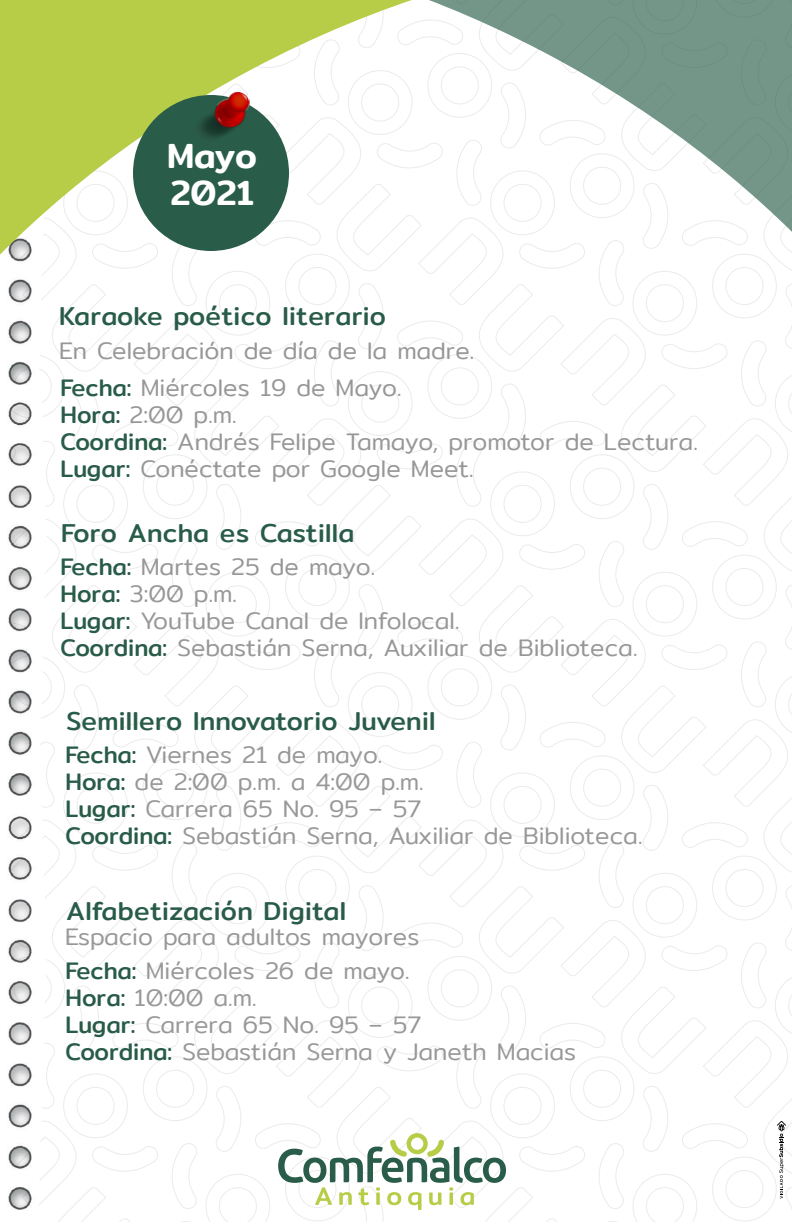
<style>
.page{position:relative;width:792px;height:1224px;background:#fff}
.page>*{position:absolute;margin:0;border:0;box-sizing:border-box;transform-origin:0 0}
.t1{font:500 35.1px/37.5px "Mitr";letter-spacing:-.005em;color:#fff}
.t2{font:26px "Mitr";letter-spacing:.01em;color:#285b48}
.t3{font:300 24px/27px "Mitr";color:#979797}
.t4{font:300 24px/27px "Mitr";color:#989898}
.s1{font-weight:400;color:#285b48}
.s2{color:#989898}
</style>
<div class="page">
<img style="left:8px;top:816px;width:45px;height:394px">
<img style="left:8px;top:525px;width:45px;height:283px">
<svg style="left:777px;top:1121px;width:9px;height:78px"></svg>
<svg style="left:0;top:0;width:792px;height:492px"></svg>
<img style="left:184px;top:90px;width:68px;height:64px">
<svg style="left:278px;top:1133px;width:228px;height:77px"></svg>
<h1 class="t1" style="left:167px;top:137px;width:91px">Mayo<br>2021</h1>
<p class="t2" style="left:59px;top:297px;width:329px">Karaoke poético literario</p>
<p class="t3" style="left:59px;top:338px;width:417px">En Celebración de día de la madre.</p>
<p class="t3" style="left:61px;top:374px;width:639px"><span class="s1">Fecha:</span> Miércoles 19 de Mayo.<br><span class="s1">Hora:</span> 2:00 p.m.<br><span class="s1">Coordina:</span> Andrés Felipe Tamayo, promotor de Lectura.<br><span class="s1">Lugar:</span> Conéctate por Google Meet.</p>
<p class="t2" style="left:61px;top:514px;width:295px">Foro Ancha es Castilla</p>
<p class="t3" style="left:61px;top:553px;width:578px"><span class="s1">Fecha:</span> Martes 25 de mayo.<br><span class="s1">Hora:</span> 3:00 p.m.<br><span class="s1">Lugar:</span> <span class="s2">YouTube Canal de Infolocal.<br></span><span class="s1">Coordina:</span> Sebastián Serna, Auxiliar de Biblioteca.</p>
<p class="t2" style="left:66px;top:702px;width:371px">Semillero Innovatorio Juvenil</p>
<p class="t4" style="left:66px;top:741px;width:578px"><span class="s1">Fecha:</span> Viernes 21 de mayo.<br><span class="s1">Hora:</span> de 2:00 p.m. a 4:00 p.m.<br><span class="s1">Lugar:</span> Carrera 65 No. 95 – 57<br><span class="s1">Coordina:</span> Sebastián Serna, Auxiliar de Biblioteca.</p>
<p class="t2" style="left:66px;top:892px;width:282px">Alfabetización Digital</p>
<p class="t4" style="left:66px;top:957px;width:512px"><span class="s1">Fecha:</span> Miércoles 26 de mayo.<br><span class="s1">Hora:</span> 10:00 a.m.<br><span class="s1">Lugar:</span> Carrera 65 No. 95 – 57<br><span class="s1">Coordina:</span> Sebastián Serna y Janeth Macias</p>
<p class="t4" style="left:65px;top:924px;width:356px">Espacio para adultos mayores</p>
</div>
